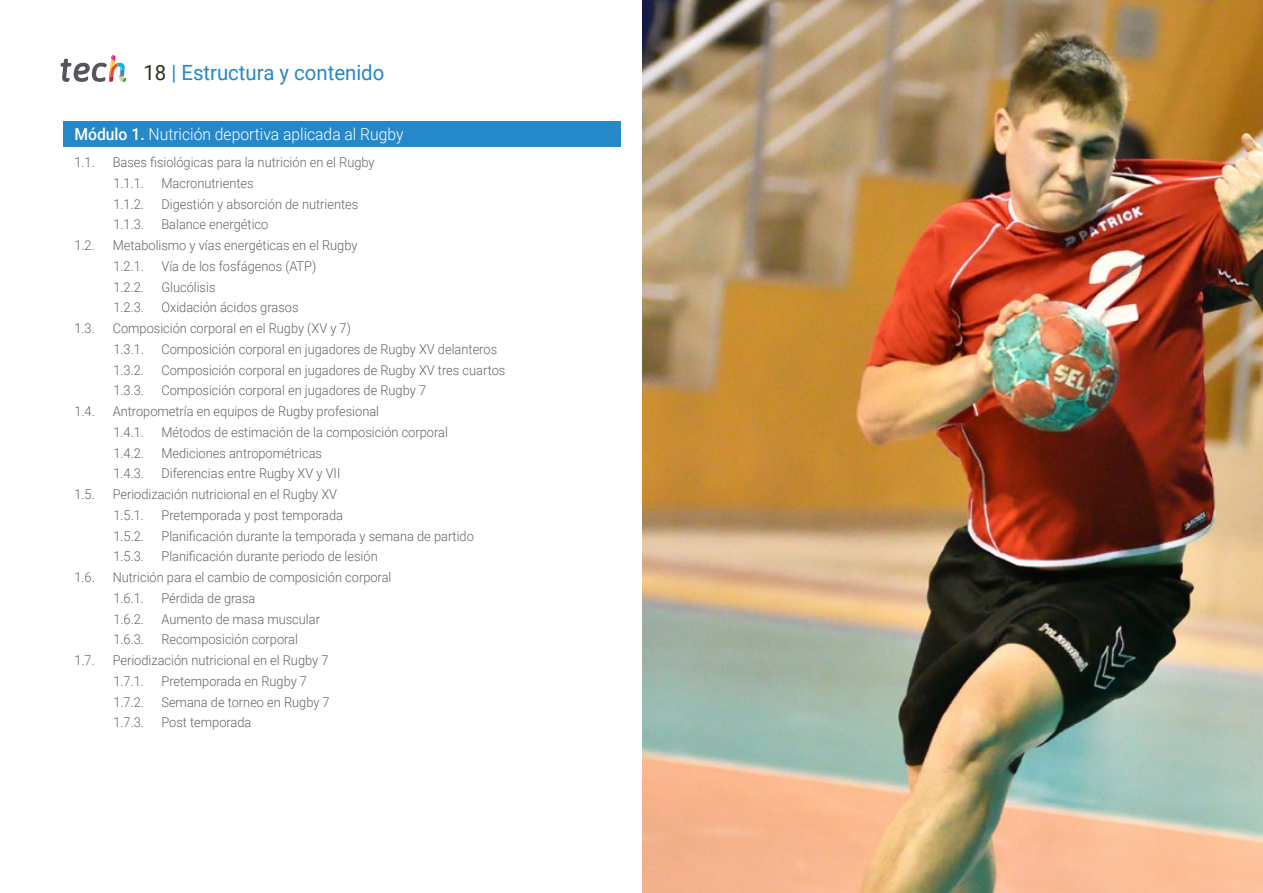
<style>
.page{position:relative;width:1263px;height:893px;background:#fff}
.page>*{position:absolute;margin:0;border:0;box-sizing:border-box;transform-origin:0 0}
.t1{font:21px "Roboto";color:#2488c9}
.t2{font:300 16.5px "Roboto";color:#fff;scale:.95 1}
.t3{font:300 13.5px/20.7px "Roboto";color:#61646a;scale:.95 1}
.s1{color:#312e20}
.s2{font-weight:500}
</style>
<div class="page">
<svg style="left:61px;top:55px;width:65px;height:27px"></svg>
<div style="left:63px;top:121px;width:558px;height:25px;background:#2488c9"></div>
<img style="left:642px;top:0;width:621px;height:893px">
<h1 class="t1" style="left:144px;top:57px;width:242px"><span class="s1">18</span> | Estructura y contenido</h1>
<p class="t2" style="left:74px;top:123px;width:348px"><span class="s2">Módulo 1.</span> Nutrición deportiva aplicada al Rugby</p>
<p class="t3" style="left:74px;top:151px;width:23px">1.1.</p>
<p class="t3" style="left:113px;top:151px;width:277px">Bases fisiológicas para la nutrición en el Rugby<br>1.1.1.</p>
<p class="t3" style="left:161px;top:172px;width:99px">Macronutrientes</p>
<p class="t3" style="left:113px;top:193px;width:34px">1.1.2.</p>
<p class="t3" style="left:161px;top:193px;width:209px">Digestión y absorción de nutrientes</p>
<p class="t3" style="left:113px;top:214px;width:34px">1.1.3.</p>
<p class="t3" style="left:161px;top:214px;width:114px">Balance energético</p>
<p class="t3" style="left:74px;top:234px;width:23px">1.2.</p>
<p class="t3" style="left:113px;top:234px;width:259px">Metabolismo y vías energéticas en el Rugby<br>1.2.1.</p>
<p class="t3" style="left:161px;top:255px;width:165px">Vía de los fosfágenos (ATP)</p>
<p class="t3" style="left:113px;top:276px;width:34px">1.2.2.</p>
<p class="t3" style="left:161px;top:276px;width:58px">Glucólisis</p>
<p class="t3" style="left:113px;top:297px;width:34px">1.2.3.</p>
<p class="t3" style="left:161px;top:297px;width:146px">Oxidación ácidos grasos</p>
<p class="t3" style="left:74px;top:317px;width:23px">1.3.</p>
<p class="t3" style="left:113px;top:317px;width:252px">Composición corporal en el Rugby (XV y 7)<br>1.3.1.</p>
<p class="t3" style="left:161px;top:338px;width:355px">Composición corporal en jugadores de Rugby XV delanteros</p>
<p class="t3" style="left:113px;top:359px;width:34px">1.3.2.</p>
<p class="t3" style="left:161px;top:359px;width:363px">Composición corporal en jugadores de Rugby XV tres cuartos</p>
<p class="t3" style="left:113px;top:380px;width:34px">1.3.3.</p>
<p class="t3" style="left:161px;top:380px;width:280px">Composición corporal en jugadores de Rugby 7</p>
<p class="t3" style="left:74px;top:400px;width:23px">1.4.</p>
<p class="t3" style="left:113px;top:400px;width:282px">Antropometría en equipos de Rugby profesional<br>1.4.1.</p>
<p class="t3" style="left:161px;top:421px;width:303px">Métodos de estimación de la composición corporal</p>
<p class="t3" style="left:113px;top:442px;width:34px">1.4.2.</p>
<p class="t3" style="left:161px;top:442px;width:171px">Mediciones antropométricas</p>
<p class="t3" style="left:113px;top:463px;width:34px">1.4.3.</p>
<p class="t3" style="left:161px;top:463px;width:190px">Diferencias entre Rugby XV y VII</p>
<p class="t3" style="left:74px;top:483px;width:23px">1.5.</p>
<p class="t3" style="left:113px;top:483px;width:238px">Periodización nutricional en el Rugby XV<br>1.5.1.</p>
<p class="t3" style="left:161px;top:504px;width:193px">Pretemporada y post temporada</p>
<p class="t3" style="left:113px;top:525px;width:34px">1.5.2.</p>
<p class="t3" style="left:161px;top:525px;width:330px">Planificación durante la temporada y semana de partido</p>
<p class="t3" style="left:113px;top:546px;width:34px">1.5.3.</p>
<p class="t3" style="left:161px;top:546px;width:229px">Planificación durante periodo de lesión</p>
<p class="t3" style="left:74px;top:566px;width:23px">1.6.</p>
<p class="t3" style="left:113px;top:566px;width:295px">Nutrición para el cambio de composición corporal<br>1.6.1.</p>
<p class="t3" style="left:161px;top:587px;width:101px">Pérdida de grasa</p>
<p class="t3" style="left:113px;top:608px;width:34px">1.6.2.</p>
<p class="t3" style="left:161px;top:608px;width:168px">Aumento de masa muscular</p>
<p class="t3" style="left:113px;top:629px;width:34px">1.6.3.</p>
<p class="t3" style="left:161px;top:629px;width:145px">Recomposición corporal</p>
<p class="t3" style="left:74px;top:649px;width:23px">1.7.</p>
<p class="t3" style="left:113px;top:649px;width:229px">Periodización nutricional en el Rugby 7<br>1.7.1.</p>
<p class="t3" style="left:161px;top:670px;width:155px">Pretemporada en Rugby 7</p>
<p class="t3" style="left:113px;top:691px;width:34px">1.7.2.</p>
<p class="t3" style="left:161px;top:691px;width:179px">Semana de torneo en Rugby 7</p>
<p class="t3" style="left:113px;top:712px;width:34px">1.7.3.</p>
<p class="t3" style="left:161px;top:712px;width:96px">Post temporada</p>
</div>
